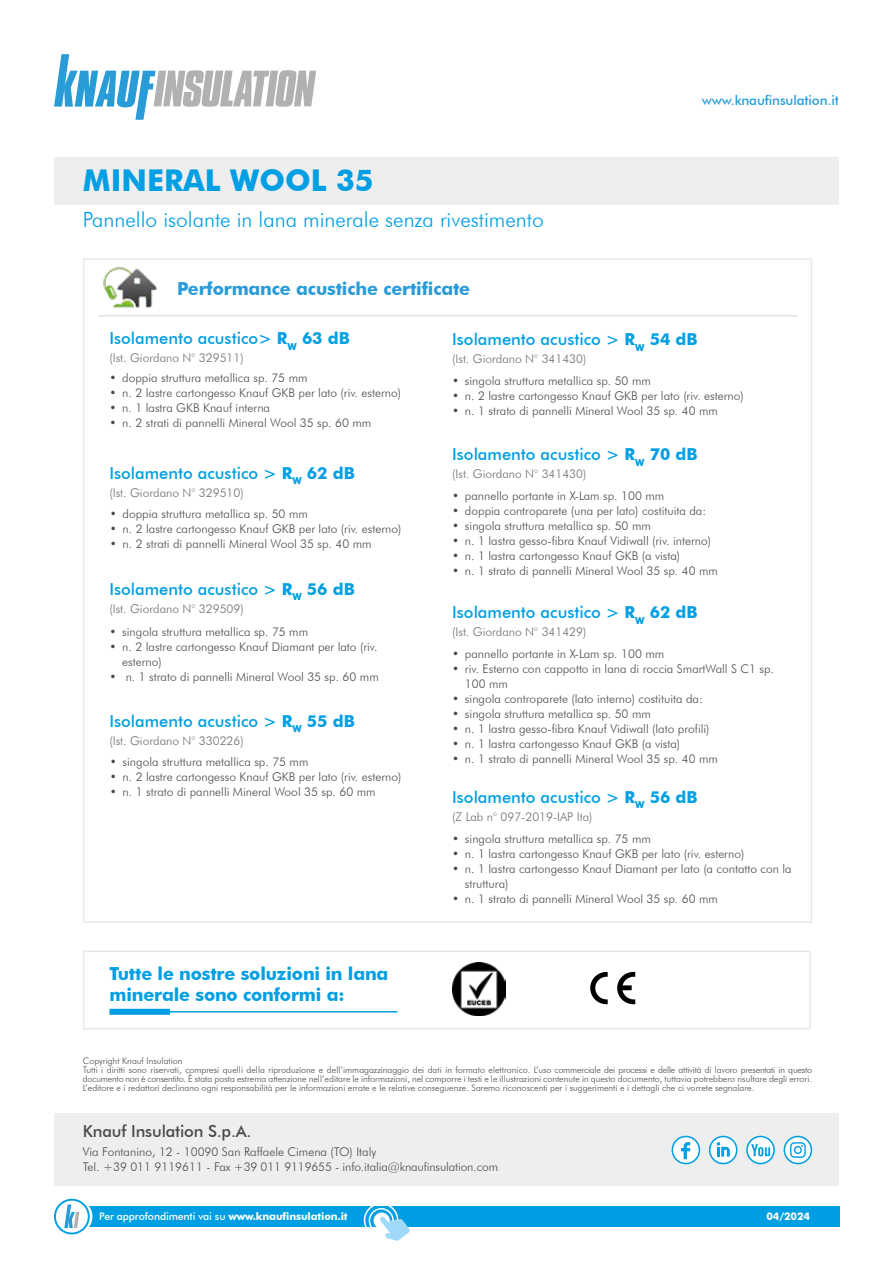
<style>
.page{position:relative;width:893px;height:1263px;background:#fff}
.page>*{position:absolute;margin:0;border:0;box-sizing:border-box;transform-origin:0 0}
.t1{font:700 30px "Futura BT";color:#009fe3}
.t2{font:300 21px "Futura BT";color:#009fe3}
.t3{font:700 18px/21px "Futura BT";letter-spacing:-.01em;color:#009fe3}
.t4{font:700 18px "Futura BT";letter-spacing:-.01em;color:#299cd8}
.t5{font:500 16.5px "Futura BT";color:#009fe3}
.t6{font:500 16.5px "Futura BT";letter-spacing:-.01em;color:#4a4a49}
.t7{font:500 13.5px "Futura BT";letter-spacing:-.01em;color:#299cd8}
.t8{font:300 12px/15px "Futura BT";color:#4a4a49}
.t9{font:300 12px "Futura BT";color:#706f6f}
.t10{font:500 10.5px "Futura BT";letter-spacing:-.01em;color:#fff}
.t11{font:700 10.5px "Futura BT";letter-spacing:-.01em;color:#fff}
.t12{font:300 9px/9px "Futura BT";color:#4a4a49}
.s1{font-weight:700}
</style>
<div class="page">
<div style="left:73px;top:1206px;width:767px;height:21px;background:#009fe3"></div>
<svg style="left:58px;top:1200px;width:33px;height:33px"></svg>
<div style="left:57px;top:1199px;width:35px;height:35px;border:2px solid #fff;border-radius:50%"></div>
<svg style="left:55px;top:1200px;width:34px;height:33px"></svg>
<div style="left:54px;top:1199px;width:36px;height:35px;border:2px solid #009fe3;border-radius:50%"></div>
<svg style="left:64px;top:1204px;width:15px;height:24px"></svg>
<div style="left:374px;top:1212px;width:16px;height:17px;background:#fff;border-radius:50%"></div>
<div style="left:369px;top:1208px;width:25px;height:25px;border:2px solid #fff;border-radius:50%"></div>
<div style="left:364px;top:1203px;width:34px;height:34px;border:2px solid #fff;border-radius:50%"></div>
<svg style="left:380px;top:1217px;width:30px;height:24px"></svg>
<div style="left:54px;top:1113px;width:785px;height:72px;background:#eee"></div>
<div style="left:672px;top:1136px;width:27px;height:27px;background:#fff;border-radius:50%"></div>
<div style="left:672px;top:1136px;width:28px;height:28px;border:2px solid #009fe3;border-radius:50%"></div>
<svg style="left:681px;top:1142px;width:9px;height:17px"></svg>
<svg style="left:747px;top:1136px;width:27px;height:27px"></svg>
<div style="left:746px;top:1136px;width:29px;height:28px;border:2px solid #009fe3;border-radius:50%"></div>
<svg style="left:751px;top:1144px;width:19px;height:12px"></svg>
<div style="left:710px;top:1136px;width:27px;height:27px;background:#fff;border-radius:50%"></div>
<div style="left:709px;top:1136px;width:28px;height:28px;border:2px solid #009fe3;border-radius:50%"></div>
<svg style="left:717px;top:1142px;width:13px;height:15px"></svg>
<svg style="left:784px;top:1136px;width:27px;height:27px"></svg>
<div style="left:784px;top:1136px;width:28px;height:28px;border:2px solid #009fe3;border-radius:50%"></div>
<svg style="left:790px;top:1142px;width:16px;height:16px"></svg>
<svg style="left:54px;top:54px;width:262px;height:66px"></svg>
<div style="left:54px;top:157px;width:785px;height:47px;background:#eee"></div>
<div style="left:83px;top:950px;width:728px;height:79px;border:2px solid #e3e3e3"></div>
<img style="left:103px;top:267px;width:54px;height:41px">
<hr style="left:99px;top:315px;width:698px;height:2px;background:#e3e3e3">
<hr style="left:109px;top:1011px;width:289px;height:1px;background:#009fe3">
<div style="left:109px;top:1009px;width:61px;height:6px;background:#009fe3"></div>
<img style="left:452px;top:963px;width:53px;height:53px">
<svg style="left:590px;top:972px;width:45px;height:32px"></svg>
<h1 class="t1" style="left:83px;top:162px;width:292px">MINERAL WOOL 35</h1>
<h2 class="t2" style="left:83px;top:207px;width:462px">Pannello isolante in lana minerale senza rivestimento</h2>
<p class="t7" style="left:702px;top:92px;width:139px">www.knaufinsulation.it</p>
<h3 class="t4" style="left:177px;top:277px;width:295px">Performance acustiche certificate</h3>
<h3 class="t5" style="left:109px;top:328px;width:242px">Isolamento acustico&gt; <span class="s1">R</span><sub>W</sub> <span class="s1">63 dB</span></h3>
<p class="t9" style="left:109px;top:350px;width:136px">(Ist. Giordano N° 329511)</p>
<h3 class="t5" style="left:452px;top:329px;width:247px">Isolamento acustico &gt; <span class="s1">R</span><sub>W</sub> <span class="s1">54 dB</span></h3>
<p class="t9" style="left:452px;top:352px;width:136px">(Ist. Giordano N° 341430)</p>
<p class="t8" style="left:109px;top:370px;width:200px">• doppia struttura metallica sp. 75 mm</p>
<p class="t8" style="left:109px;top:385px;width:293px">• n. 2 lastre cartongesso Knauf GKB per lato (riv. esterno)</p>
<p class="t8" style="left:109px;top:400px;width:162px">• n. 1 lastra GKB Knauf interna</p>
<p class="t8" style="left:109px;top:415px;width:263px">• n. 2 strati di pannelli Mineral Wool 35 sp. 60 mm</p>
<h3 class="t5" style="left:109px;top:463px;width:247px">Isolamento acustico &gt; <span class="s1">R</span><sub>W</sub> <span class="s1">62 dB</span></h3>
<p class="t9" style="left:109px;top:485px;width:136px">(Ist. Giordano N° 329510)</p>
<p class="t8" style="left:110px;top:506px;width:200px">• doppia struttura metallica sp. 50 mm</p>
<p class="t8" style="left:110px;top:521px;width:293px">• n. 2 lastre cartongesso Knauf GKB per lato (riv. esterno)</p>
<p class="t8" style="left:110px;top:536px;width:263px">• n. 2 strati di pannelli Mineral Wool 35 sp. 40 mm</p>
<h3 class="t5" style="left:109px;top:579px;width:247px">Isolamento acustico &gt; <span class="s1">R</span><sub>W</sub> <span class="s1">56 dB</span></h3>
<p class="t9" style="left:109px;top:601px;width:136px">(Ist. Giordano N° 329509)</p>
<p class="t8" style="left:109px;top:624px;width:200px">• singola struttura metallica sp. 75 mm</p>
<p class="t8" style="left:122px;top:639px;width:257px;text-indent:-13px">• n. 2 lastre cartongesso Knauf Diamant per lato (riv. esterno)</p>
<p class="t8" style="left:109px;top:669px;width:271px">• n. 1 strato di pannelli Mineral Wool 35 sp. 60 mm</p>
<h3 class="t5" style="left:109px;top:711px;width:247px">Isolamento acustico &gt; <span class="s1">R</span><sub>W</sub> <span class="s1">55 dB</span></h3>
<p class="t9" style="left:109px;top:733px;width:136px">(Ist. Giordano N° 330226)</p>
<p class="t8" style="left:110px;top:755px;width:200px">• singola struttura metallica sp. 75 mm</p>
<p class="t8" style="left:110px;top:770px;width:293px">• n. 2 lastre cartongesso Knauf GKB per lato (riv. esterno)</p>
<p class="t8" style="left:110px;top:785px;width:267px">• n. 1 strato di pannelli Mineral Wool 35 sp. 60 mm</p>
<h3 class="t3" style="left:109px;top:963px;width:281px">Tutte le nostre soluzioni in lana minerale sono conformi a:</h3>
<p class="t8" style="left:452px;top:373px;width:200px">• singola struttura metallica sp. 50 mm</p>
<p class="t8" style="left:452px;top:388px;width:293px">• n. 2 lastre cartongesso Knauf GKB per lato (riv. esterno)</p>
<p class="t8" style="left:452px;top:403px;width:267px">• n. 1 strato di pannelli Mineral Wool 35 sp. 40 mm</p>
<h3 class="t5" style="left:452px;top:444px;width:247px">Isolamento acustico &gt; <span class="s1">R</span><sub>W</sub> <span class="s1">70 dB</span></h3>
<p class="t9" style="left:452px;top:466px;width:136px">(Ist. Giordano N° 341430)</p>
<p class="t8" style="left:452px;top:488px;width:214px">• pannello portante in X-Lam sp. 100 mm</p>
<p class="t8" style="left:452px;top:503px;width:255px">• doppia controparete (una per lato) costituita da:</p>
<p class="t8" style="left:452px;top:518px;width:200px">• singola struttura metallica sp. 50 mm</p>
<p class="t8" style="left:452px;top:533px;width:260px">• n. 1 lastra gesso-fibra Knauf Vidiwall (riv. interno)</p>
<p class="t8" style="left:452px;top:548px;width:230px">• n. 1 lastra cartongesso Knauf GKB (a vista)</p>
<p class="t8" style="left:452px;top:563px;width:267px">• n. 1 strato di pannelli Mineral Wool 35 sp. 40 mm</p>
<h3 class="t5" style="left:452px;top:602px;width:247px">Isolamento acustico &gt; <span class="s1">R</span><sub>W</sub> <span class="s1">62 dB</span></h3>
<p class="t9" style="left:452px;top:624px;width:136px">(Ist. Giordano N° 341429)</p>
<p class="t8" style="left:452px;top:646px;width:214px">• pannello portante in X-Lam sp. 100 mm</p>
<p class="t8" style="left:465px;top:661px;width:311px;text-indent:-13px">• riv. Esterno con cappotto in lana di roccia SmartWall S C1 sp.<br>100 mm</p>
<p class="t8" style="left:452px;top:691px;width:252px">• singola controparete (lato interno) costituita da:</p>
<p class="t8" style="left:452px;top:706px;width:200px">• singola struttura metallica sp. 50 mm</p>
<p class="t8" style="left:452px;top:721px;width:259px">• n. 1 lastra gesso-fibra Knauf Vidiwall (lato profili)</p>
<p class="t8" style="left:452px;top:736px;width:230px">• n. 1 lastra cartongesso Knauf GKB (a vista)</p>
<p class="t8" style="left:452px;top:751px;width:267px">• n. 1 strato di pannelli Mineral Wool 35 sp. 40 mm</p>
<h3 class="t5" style="left:452px;top:787px;width:247px">Isolamento acustico &gt; <span class="s1">R</span><sub>W</sub> <span class="s1">56 dB</span></h3>
<p class="t9" style="left:452px;top:809px;width:142px">(Z Lab n° 097-2019-IAP Ita)</p>
<p class="t8" style="left:452px;top:831px;width:200px">• singola struttura metallica sp. 75 mm</p>
<p class="t8" style="left:452px;top:846px;width:294px">• n. 1 lastra cartongesso Knauf GKB per lato (riv. esterno)</p>
<p class="t8" style="left:465px;top:861px;width:328px;text-indent:-13px">• n. 1 lastra cartongesso Knauf Diamant per lato (a contatto con la struttura)</p>
<p class="t8" style="left:452px;top:891px;width:267px">• n. 1 strato di pannelli Mineral Wool 35 sp. 60 mm</p>
<p class="t12" style="left:83px;top:1056px;width:731px">Copyright Knauf Insulation<br>Tutti i diritti sono riservati, compresi quelli della riproduzione e dell’immagazzinaggio dei dati in formato elettronico. L’uso commerciale dei processi e delle attività di lavoro presentati in questo documento non è consentito. È stata posta estrema attenzione nell’editare le informazioni, nel comporre i testi e le illustrazioni contenute in questo documento, tuttavia potrebbero risultare degli errori.<br>L’editore e i redattori declinano ogni responsabilità per le informazioni errate e le relative conseguenze. Saremo riconoscenti per i suggerimenti e i dettagli che ci vorrete segnalare.</p>
<h3 class="t6" style="left:83px;top:1121px;width:170px">Knauf Insulation S.p.A.</h3>
<p class="t8" style="left:83px;top:1144px;width:417px">Via Fontanino, 12 - 10090 San Raffaele Cimena (TO) Italy<br>Tel. +39 011 9119611 - Fax +39 011 9119655 - info.italia@knaufinsulation.com</p>
<p class="t10" style="left:99px;top:1210px;width:250px">Per approfondimenti vai su <span class="s1">www.knaufinsulation.it</span></p>
<p class="t11" style="left:766px;top:1210px;width:45px">04/2024</p>
</div>
